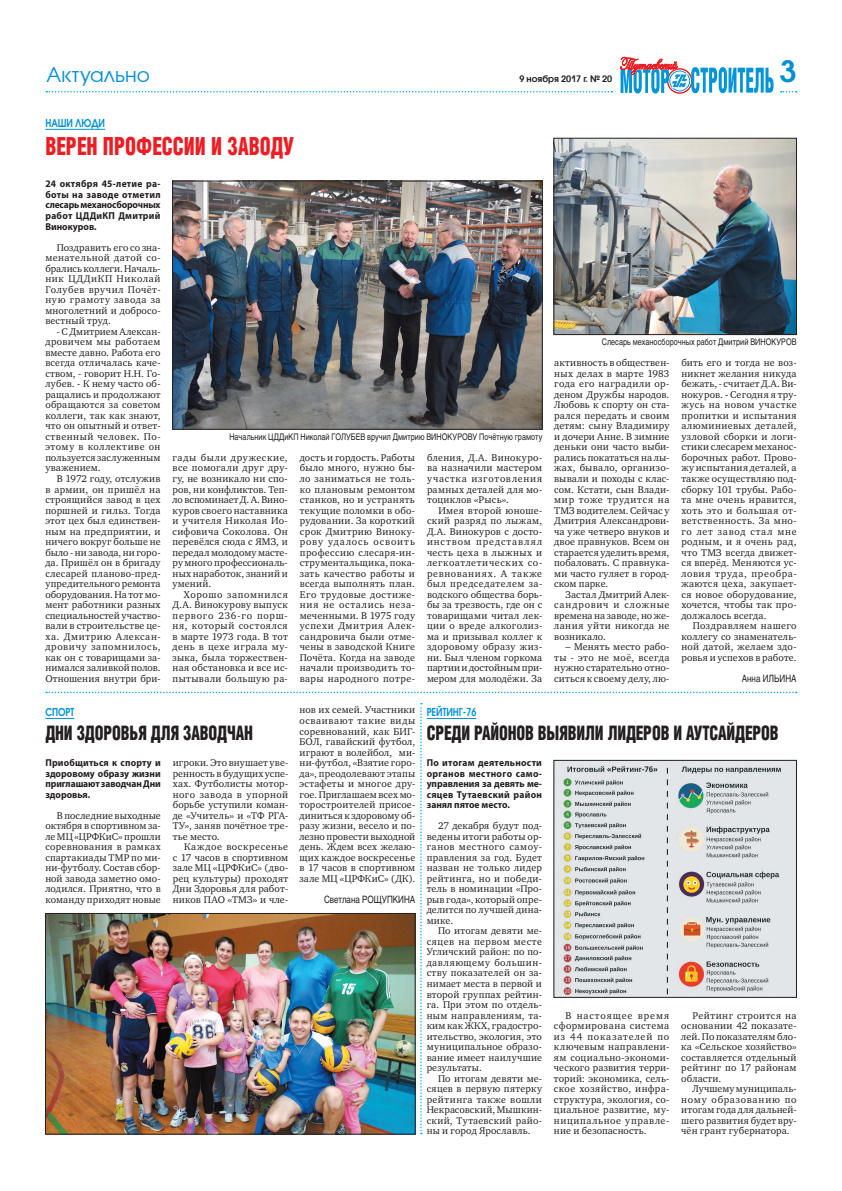
<style>
.page{position:relative;width:842px;height:1191px;background:#fff}
.page>*{position:absolute;margin:0;border:0;box-sizing:border-box;transform-origin:0 0}
._01-ЛИД{font:600 30px "Avant Garde Gothic C";color:#008fd5}
._09-ЗАГ-НОВОСТИ{font:900 25px "Helios Cond";color:#ee1d23;scale:.8 1}
._09-ЗАГ-НОВОСТИ-2{font:900 20px "Helios Cond";letter-spacing:-.01em;color:#231f20;scale:.8 1}
._06-ПОДЗАГОЛОВОК{font:20px "Avant Garde Gothic C";letter-spacing:.005em;color:#008fd5}
._03-РУБРИКА__цвет{font:600 11px "Avant Garde Gothic C";color:#008fd5;scale:.8 1}
._05-ТЕКСТ{font:10px/10.5px "Charter C";letter-spacing:.02em;color:#231f20;text-align:justify}
._04-ВРЕЗ{font:700 10px/10.5px "Myriad Pro";color:#231f20;text-align:justify;scale:.95 1}
._07-АВТОР{font:10px "Helios";color:#231f20;scale:.8 1}
._08-ФОТО-АВТОР{font:9px "Helios";letter-spacing:.005em;color:#231f20;scale:.8 1}
.t1{font:600 9px "Avant Garde Gothic C";color:#231f20}
</style>
<div class="page">
<svg style="left:46px;top:91px;width:566px;height:1px"></svg>
<svg style="left:781px;top:91px;width:16px;height:1px"></svg>
<svg style="left:620px;top:56px;width:154px;height:37px"></svg>
<hr style="left:45px;top:129px;width:60px;height:1px;background:#008fd5">
<svg style="left:46px;top:691px;width:751px;height:2px"></svg>
<svg style="left:420px;top:703px;width:2px;height:431px"></svg>
<img style="left:174px;top:183px;width:366px;height:244px">
<div style="left:172px;top:181px;width:370px;height:248px;border:1px solid #231f20"></div>
<img style="left:556px;top:140px;width:239px;height:193px">
<div style="left:554px;top:138px;width:243px;height:197px;border:1px solid #231f20"></div>
<svg style="left:45px;top:718px;width:29px;height:1px"></svg>
<img style="left:47px;top:915px;width:366px;height:217px">
<div style="left:45px;top:913px;width:370px;height:221px;border:1px solid #231f20"></div>
<hr style="left:427px;top:718px;width:49px;height:1px;background:#008fd5">
<img style="left:556px;top:762px;width:239px;height:233px">
<div style="left:554px;top:760px;width:243px;height:237px;border:1px solid #231f20"></div>
<p class="_06-ПОДЗАГОЛОВОК" style="left:46px;top:63px;width:105px">Актуально</p>
<p class="t1" style="left:519px;top:73px;width:94px">9 ноября 2017 г. № 20</p>
<p class="_01-ЛИД" style="left:780px;top:53px;width:18px">3</p>
<p class="_03-РУБРИКА__цвет" style="left:45px;top:116px;width:76px">НАШИ ЛЮДИ</p>
<p class="_09-ЗАГ-НОВОСТИ" style="left:45px;top:132px;width:312px">ВЕРЕН ПРОФЕССИИ И ЗАВОДУ</p>
<p class="_04-ВРЕЗ" style="left:45px;top:178px;width:123px">24 октября 45-летие ра&shy;боты на заводе отметил слесарь механосборочных работ ЦДДиКП Дмитрий Винокуров.</p>
<p class="_05-ТЕКСТ" style="left:45px;top:242px;width:117px;text-indent:11px">Поздравить его со зна&shy;менательной датой со&shy;брались коллеги. Началь&shy;ник ЦДДиКП Николай Голубев вручил Почёт&shy;ную грамоту завода за многолетний и добросо&shy;вестный труд.</p>
<p class="_05-ТЕКСТ" style="left:45px;top:326px;width:117px;text-indent:11px">- С Дмитрием Алексан&shy;дровичем мы работаем вместе давно. Работа его всегда отличалась каче&shy;ством, - говорит Н.Н. Го&shy;лубев. - К нему часто об&shy;ращались и продолжают обращаются за советом коллеги, так как знают, что он опытный и ответ&shy;ственный человек. По&shy;этому в коллективе он пользуется заслуженным уважением.</p>
<p class="_05-ТЕКСТ" style="left:45px;top:473px;width:117px;text-indent:11px">В 1972 году, отслужив в армии, он пришёл на строящийся завод в цех поршней и гильз. Тогда этот цех был единствен&shy;ным на предприятии, и ничего вокруг больше не было - ни завода, ни горо&shy;да. Пришёл он в бригаду слесарей планово-пред&shy;упредительного ремонта оборудования. На тот мо&shy;мент работники разных специальностей участво&shy;вали в строительстве це&shy;ха. Дмитрию Алексан&shy;дровичу запомнилось, как он с товарищами за&shy;нимался заливкой полов.<br>Отношения внутри бри-</p>
<p class="_08-ФОТО-АВТОР" style="left:229px;top:431px;width:393px">Начальник ЦДДиКП Николай ГОЛУБЕВ вручил Дмитрию ВИНОКУРОВУ Почётную грамоту</p>
<p class="_05-ТЕКСТ" style="left:173px;top:452px;width:117px">гады были дружеские, все помогали друг дру&shy;гу, не возникало ни спо&shy;ров, ни конфликтов. Теп&shy;ло вспоминает Д. А. Вино&shy;куров своего наставника и учителя Николая Ио&shy;сифовича Соколова. Он перевёлся сюда с ЯМЗ, и передал молодому масте&shy;ру много профессиональ&shy;ных наработок, знаний и умений.</p>
<p class="_05-ТЕКСТ" style="left:173px;top:589px;width:117px;text-indent:11px">Хорошо запомнился Д.А. Винокурову выпуск первого 236-го порш&shy;ня, который состоялся в марте 1973 года. В тот день в цехе играла му&shy;зыка, была торжествен&shy;ная обстановка и все ис&shy;пытывали большую ра-</p>
<p class="_05-ТЕКСТ" style="left:300px;top:452px;width:117px">дость и гордость. Работы было много, нужно бы&shy;ло заниматься не толь&shy;ко плановым ремонтом станков, но и устранять текущие поломки в обо&shy;рудовании. За короткий срок Дмитрию Виноку&shy;рову удалось освоить профессию слесаря-ин&shy;струментальщика, пока&shy;зать качество работы и всегда выполнять план.<br>Его трудовые достиже&shy;ния не остались неза&shy;меченными. В 1975 году успехи Дмитрия Алек&shy;сандровича были отме&shy;чены в заводской Книге Почёта. Когда на заводе начали производить то&shy;вары народного потре-</p>
<p class="_05-ТЕКСТ" style="left:427px;top:452px;width:117px">бления, Д.А. Винокуро&shy;ва назначили мастером участка изготовления рамных деталей для мо&shy;тоциклов «Рысь».</p>
<p class="_05-ТЕКСТ" style="left:427px;top:505px;width:117px;text-indent:11px">Имея второй юноше&shy;ский разряд по лыжам, Д.А. Винокуров с досто&shy;инством представлял честь цеха в лыжных и легкоатлетических со&shy;ревнованиях. А также был председателем за&shy;водского общества борь&shy;бы за трезвость, где он с товарищами читал лек&shy;ции о вреде алкоголиз&shy;ма и призывал коллег к здоровому образу жиз&shy;ни. Был членом горкома партии и достойным при&shy;мером для молодёжи. За</p>
<p class="_08-ФОТО-АВТОР" style="left:602px;top:337px;width:245px">Слесарь механосборочных работ Дмитрий ВИНОКУРОВ</p>
<p class="_05-ТЕКСТ" style="left:554px;top:358px;width:117px">активность в обществен&shy;ных делах в марте 1983 года его наградили ор&shy;деном Дружбы народов.<br>Любовь к спорту он ста&shy;рался передать и своим детям: сыну Владимиру и дочери Анне. В зимние деньки они часто выби&shy;рались покататься на лы&shy;жах, бывало, организо&shy;вывали и походы с клас&shy;сом. Кстати, сын Влади&shy;мир тоже трудится на ТМЗ водителем. Сейчас у Дмитрия Александрови&shy;ча уже четверо внуков и двое правнуков. Всем он старается уделить время, побаловать. С правнука&shy;ми часто гуляет в город&shy;ском парке.</p>
<p class="_05-ТЕКСТ" style="left:554px;top:589px;width:117px;text-indent:11px">Застал Дмитрий Алек&shy;сандрович и сложные времена на заводе, но же&shy;лания уйти никогда не возникало.</p>
<p class="_05-ТЕКСТ" style="left:554px;top:642px;width:117px;text-indent:11px">– Менять место рабо&shy;ты - это не моё, всегда нужно старательно отно&shy;ситься к своему делу, лю-</p>
<p class="_05-ТЕКСТ" style="left:681px;top:358px;width:117px">бить его и тогда не воз&shy;никнет желания никуда бежать, - считает Д.А. Ви&shy;нокуров. - Сегодня я тру&shy;жусь на новом участке пропитки и испытания алюминиевых деталей, узловой сборки и логи&shy;стики слесарем механос&shy;борочных работ. Прово&shy;жу испытания деталей, а также осуществляю под&shy;сборку 101 трубы. Рабо&shy;та мне очень нравится, хоть это и большая от&shy;ветственность. За мно&shy;го лет завод стал мне родным, и я очень рад, что ТМЗ всегда движет&shy;ся вперёд. Меняются ус&shy;ловия труда, преобра&shy;жаются цеха, закупает&shy;ся новое оборудование, хочется, чтобы так про&shy;должалось всегда.</p>
<p class="_05-ТЕКСТ" style="left:681px;top:621px;width:117px;text-indent:11px">Поздравляем нашего коллегу со знаменатель&shy;ной датой, желаем здо&shy;ровья и успехов в работе.</p>
<p class="_07-АВТОР" style="left:742px;top:672px;width:70px">Анна ИЛЬИНА</p>
<p class="_03-РУБРИКА__цвет" style="left:45px;top:705px;width:38px">СПОРТ</p>
<p class="_09-ЗАГ-НОВОСТИ-2" style="left:45px;top:722px;width:261px">ДНИ ЗДОРОВЬЯ ДЛЯ ЗАВОДЧАН</p>
<p class="_04-ВРЕЗ" style="left:45px;top:757px;width:123px">Приобщиться к спорту и здоровому образу жизни приглашают заводчан Дни здоровья.</p>
<p class="_05-ТЕКСТ" style="left:45px;top:810px;width:117px;text-indent:11px">В последние выходные октября в спортивном за&shy;ле МЦ «ЦРФКиС» прошли соревнования в рамках спартакиады ТМР по ми&shy;ни-футболу. Состав сбор&shy;ной завода заметно омо&shy;лодился. Приятно, что в команду приходят новые</p>
<p class="_05-ТЕКСТ" style="left:173px;top:757px;width:117px">игроки. Это внушает уве&shy;ренность в будущих успе&shy;хах. Футболисты мотор&shy;ного завода в упорной борьбе уступили коман&shy;де «Учитель» и «ТФ РГА-ТУ», заняв почётное тре&shy;тье место.</p>
<p class="_05-ТЕКСТ" style="left:173px;top:841px;width:117px;text-indent:11px">Каждое воскресенье с 17 часов в спортивном зале МЦ «ЦРФКиС» (дво&shy;рец культуры) проходят Дни Здоровья для работ&shy;ников ПАО «ТМЗ» и чле-</p>
<p class="_05-ТЕКСТ" style="left:300px;top:705px;width:117px">нов их семей. Участники осваивают такие виды соревнований, как БИГ-БОЛ, гавайский футбол, играют в волейбол, ми&shy;ни-футбол, «Взятие горо&shy;да», преодолевают этапы эстафеты и многое дру&shy;гое. Приглашаем всех мо&shy;торостроителей присое&shy;диниться к здоровому об&shy;разу жизни, весело и по&shy;лезно провести выходной день. Ждем всех желаю&shy;щих каждое воскресенье в 17 часов в спортивном зале МЦ «ЦРФКиС» (ДК).</p>
<p class="_07-АВТОР" style="left:324px;top:893px;width:116px">Светлана РОЩУПКИНА</p>
<p class="_03-РУБРИКА__цвет" style="left:427px;top:705px;width:64px">РЕЙТИНГ-76</p>
<p class="_09-ЗАГ-НОВОСТИ-2" style="left:427px;top:722px;width:442px">СРЕДИ РАЙОНОВ ВЫЯВИЛИ ЛИДЕРОВ И АУТСАЙДЕРОВ</p>
<p class="_04-ВРЕЗ" style="left:427px;top:757px;width:123px">По итогам деятельности органов местного само&shy;управления за девять ме&shy;сяцев Тутаевский район занял пятое место.</p>
<p class="_05-ТЕКСТ" style="left:427px;top:820px;width:117px;text-indent:11px">27 декабря будут под&shy;ведены итоги работы ор&shy;ганов местного самоу&shy;правления за год. Будет назван не только лидер рейтинга, но и победи&shy;тель в номинации «Про&shy;рыв года», который опре&shy;делится по лучшей дина&shy;мике.</p>
<p class="_05-ТЕКСТ" style="left:427px;top:926px;width:117px;text-indent:11px">По итогам девяти ме&shy;сяцев на первом месте Угличский район: по по&shy;давляющему большин&shy;ству показателей он за&shy;нимает места в первой и второй группах рейтин&shy;га. При этом по отдель&shy;ным направлениям, та&shy;ким как ЖКХ, градостро&shy;ительство, экология, это муниципальное образо&shy;вание имеет наилучшие результаты.</p>
<p class="_05-ТЕКСТ" style="left:427px;top:1073px;width:117px;text-indent:11px">По итогам девяти ме&shy;сяцев в первую пятерку рейтинга также вошли Некрасовский, Мышкин&shy;ский, Тутаевский райо&shy;ны и город Ярославль.</p>
<p class="_05-ТЕКСТ" style="left:554px;top:1010px;width:117px;text-indent:11px">В настоящее время сформирована система из 44 показателей по ключевым направлени&shy;ям социально-экономи&shy;ческого развития терри&shy;торий: экономика, сель&shy;ское хозяйство, инфра&shy;структура, экология, со&shy;циальное развитие, му&shy;ниципальное управле&shy;ние и безопасность.</p>
<p class="_05-ТЕКСТ" style="left:681px;top:1010px;width:117px;text-indent:11px">Рейтинг строится на основании 42 показате&shy;лей. По показателям бло&shy;ка «Сельское хозяйство» составляется отдельный рейтинг по 17 районам области.</p>
<p class="_05-ТЕКСТ" style="left:681px;top:1083px;width:117px;text-indent:11px">Лучшему муниципаль&shy;ному образованию по итогам года для дальней&shy;шего развития будет вру&shy;чён грант губернатора.</p>
</div>
